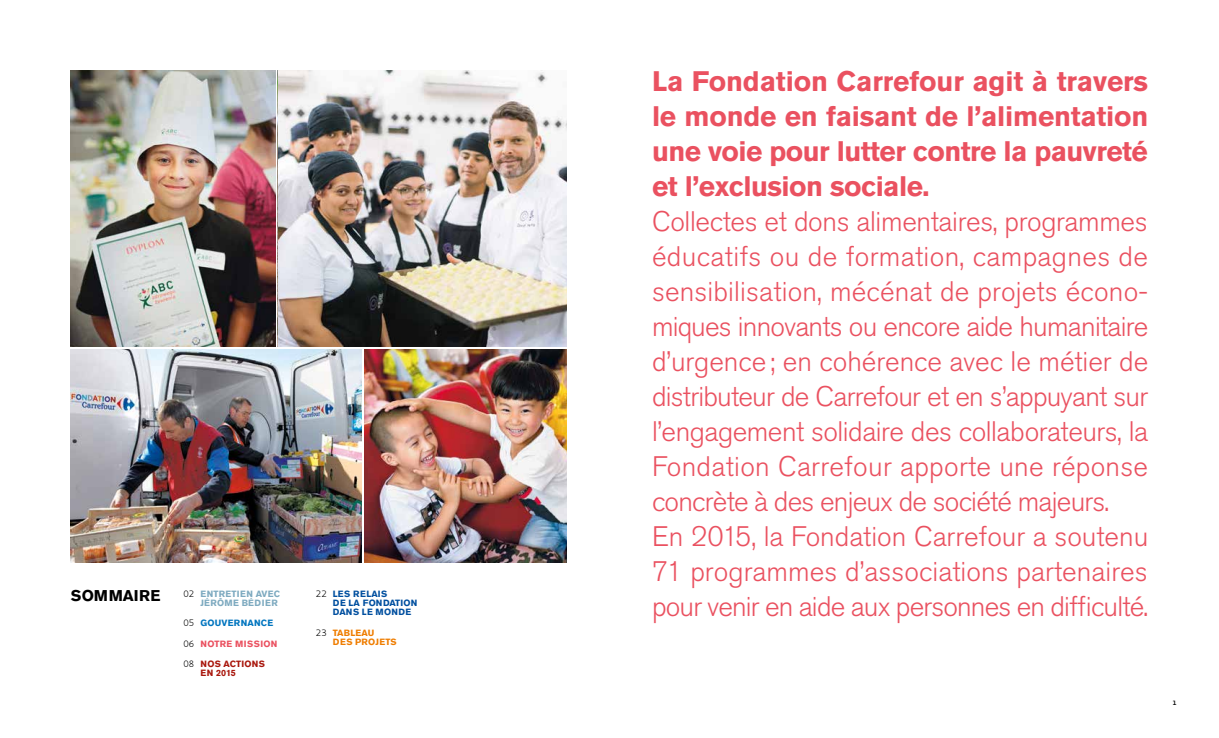
<style>
.page{position:relative;width:1219px;height:738px;background:#fff}
.page>*{position:absolute;margin:0;border:0;box-sizing:border-box;transform-origin:0 0}
.t1{font:300 28px/35px "Akzidenz Grotesk Std";letter-spacing:-.015em;color:#ea5160}
.t2{font:700 28px/35px "Akzidenz Grotesk Std";letter-spacing:-.02em;color:#ea5160;text-align:justify}
.t3{font:700 15.5px "Akzidenz Grotesk Std";letter-spacing:.015em;color:#000}
.t4{font:700 9px/9px "Akzidenz Grotesk Std";letter-spacing:.015em;color:#004f9f}
.t5{font:700 9px/9px "Akzidenz Grotesk Std";letter-spacing:.035em;color:#7eaac0;text-align:right}
.t6{font:700 9px/9px "Akzidenz Grotesk Std";letter-spacing:.015em;color:#ef7d00}
.t7{font:700 9px/9px "Akzidenz Grotesk Std";letter-spacing:.015em;color:#a9170d}
.t8{font:700 9px "Akzidenz Grotesk Std";letter-spacing:.035em;color:#ea5160}
.t9{font:700 9px "Akzidenz Grotesk Std";letter-spacing:.015em;color:#0075bf}
.t10{font:700 6px "Neue Sans Pro";color:#000}
.s1{font-family:"Neue Sans Pro";font-weight:300;color:#000}
</style>
<div class="page">
<img style="left:71px;top:71px;width:204px;height:275px">
<img style="left:365px;top:349px;width:202px;height:212px">
<img style="left:278px;top:71px;width:289px;height:275px">
<img style="left:71px;top:349px;width:291px;height:212px">
<p class="t3" style="left:71px;top:586px;width:91px">SOMMAIRE</p>
<p class="t5" style="left:184px;top:588px;width:98px"><span class="s1">02</span> ENTRETIEN AVEC<br>JÉRÔME BÉDIER</p>
<p class="t9" style="left:184px;top:617px;width:91px"><span class="s1">05</span> GOUVERNANCE</p>
<p class="t8" style="left:184px;top:637px;width:95px"><span class="s1">06</span> NOTRE MISSION</p>
<p class="t7" style="left:201px;top:659px;width:66px;text-indent:-17px"><span class="s1">08</span> NOS ACTIONS<br>EN 2015</p>
<p class="t4" style="left:333px;top:589px;width:86px;text-indent:-17px"><span class="s1">22</span> LES RELAIS<br>DE LA FONDATION<br>DANS LE MONDE</p>
<p class="t6" style="left:333px;top:627px;width:65px;text-indent:-17px"><span class="s1">23</span> TABLEAU<br>DES PROJETS</p>
<p class="t2" style="left:652px;top:63px;width:498px">La Fondation Carrefour agit à travers le monde en faisant de l’alimentation une voie pour lutter contre la pauvreté et l’exclusion sociale.</p>
<p class="t1" style="left:652px;top:204px;width:498px">Collectes et dons alimentaires, programmes éducatifs ou de formation, campagnes de sensibilisation, mécénat de projets écono&shy;miques innovants ou encore aide humanitaire d’urgence; en cohérence avec le métier de distributeur de Carrefour et en s’appuyant sur l’engagement solidaire des collaborateurs, la Fondation Carrefour apporte une réponse concrète à des enjeux de société majeurs.<br>En 2015, la Fondation Carrefour a soutenu 71 programmes d’associations partenaires pour venir en aide aux personnes en difficulté.</p>
<p class="t10" style="left:1173px;top:698px;width:5px">1</p>
</div>
